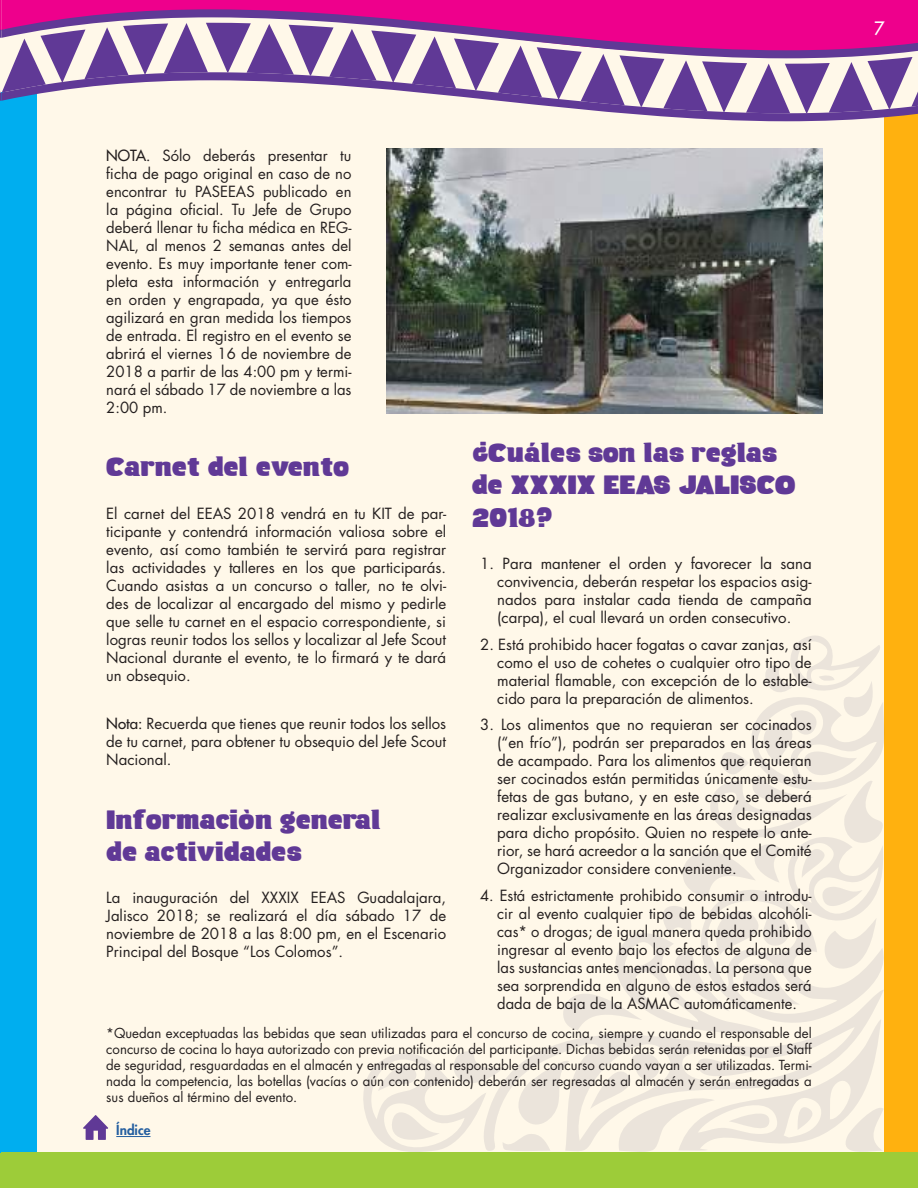
<style>
.page{position:relative;width:918px;height:1188px;background:#fff8e9}
.page>*{position:absolute;margin:0;border:0;box-sizing:border-box;transform-origin:0 0}
.t1{font:27px/32.4px "Musa Paradisiaca";color:#603996}
.t2{font:500 18px "Futura Std";color:#fff}
.t3{font:15px/18px "Futura Std";color:#241f1f;text-align:justify}
.t4{font:13.5px/16.2px "Futura Std";color:#241f1f;text-align:justify}
.t5{font:800 13.5px "Futura Std";color:#255fa0}
.s1{font-weight:500}
</style>
<div class="page">
<hr style="left:0;top:1152px;width:1px;height:36px;background:#9dcc39">
<div style="left:1px;top:1152px;width:917px;height:36px;background:#9dcc39"></div>
<hr style="left:0;top:94px;width:1px;height:1058px;background:#00aeef">
<div style="left:1px;top:92px;width:36px;height:1060px;background:#00aeef"></div>
<div style="left:884px;top:112px;width:34px;height:1040px;background:#ffb10f"></div>
<svg style="left:363px;top:636px;width:521px;height:516px"></svg>
<svg style="left:0;top:0;width:918px;height:101px"></svg>
<svg style="left:1px;top:72px;width:917px;height:49px"></svg>
<svg style="left:1px;top:9px;width:917px;height:49px"></svg>
<svg style="left:83px;top:1115px;width:25px;height:25px"></svg>
<hr style="left:116px;top:1136px;width:35px;height:1px;background:#255fa0">
<img style="left:386px;top:149px;width:436px;height:265px">
<p class="t3" style="left:106px;top:147px;width:247px"><span class="s1">NOTA.</span> Sólo deberás presentar tu ficha de pago original en caso de no encontrar tu PASEEAS publicado en la página oficial. Tu Jefe de Grupo deberá llenar tu ficha médica en REG-NAL, al menos 2 semanas antes del evento. Es muy importante tener com&shy;pleta esta información y entregarla en orden y engrapada, ya que ésto agilizará en gran medida los tiempos de entrada. El registro en el evento se abrirá el viernes 16 de noviembre de 2018 a partir de las 4:00 pm y termi&shy;nará el sábado 17 de noviembre a las 2:00 pm.</p>
<h1 class="t1" style="left:106px;top:451px;width:244px">Carnet del evento</h1>
<p class="t3" style="left:106px;top:504px;width:341px">El carnet del EEAS 2018 vendrá en tu KIT de par&shy;ticipante y contendrá información valiosa sobre el evento, así como también te servirá para registrar las actividades y talleres en los que participarás.<br>Cuando asistas a un concurso o taller, no te olvi&shy;des de localizar al encargado del mismo y pedirle que selle tu carnet en el espacio correspondiente, si logras reunir todos los sellos y localizar al Jefe Scout Nacional durante el evento, te lo firmará y te dará un obsequio.</p>
<p class="t3" style="left:106px;top:715px;width:341px"><span class="s1">Nota:</span> Recuerda que tienes que reunir todos los sellos de tu carnet, para obtener tu obsequio del Jefe Scout Nacional.</p>
<h1 class="t1" style="left:472px;top:437px;width:325px">¿Cuàles son las reglas de XXXIX EEAS JALISCO<br>2018?</h1>
<p class="t3" style="left:497px;top:555px;width:316px;text-indent:-17px">1. Para mantener el orden y favorecer la sana convivencia, deberán respetar los espacios asig&shy;nados para instalar cada tienda de campaña (carpa), el cual llevará un orden consecutivo.</p>
<p class="t3" style="left:497px;top:635px;width:316px;text-indent:-17px">2. Está prohibido hacer fogatas o cavar zanjas, así como el uso de cohetes o cualquier otro tipo de material flamable, con excepción de lo estable&shy;cido para la preparación de alimentos.</p>
<p class="t3" style="left:497px;top:716px;width:316px;text-indent:-17px">3. Los alimentos que no requieran ser cocinados (“en frío”), podrán ser preparados en las áreas de acampado. Para los alimentos que requieran ser cocinados están permitidas únicamente estu&shy;fetas de gas butano, y en este caso, se deberá realizar exclusivamente en las áreas designadas para dicho propósito. Quien no respete lo ante&shy;rior, se hará acreedor a la sanción que el Comité Organizador considere conveniente.</p>
<p class="t3" style="left:497px;top:886px;width:316px;text-indent:-17px">4. Está estrictamente prohibido consumir o introdu&shy;cir al evento cualquier tipo de bebidas alcohóli&shy;cas* o drogas; de igual manera queda prohibido ingresar al evento bajo los efectos de alguna de las sustancias antes mencionadas. La persona que sea sorprendida en alguno de estos estados será dada de baja de la ASMAC automáticamente.</p>
<p class="t4" style="left:106px;top:1025px;width:707px">*Quedan exceptuadas las bebidas que sean utilizadas para el concurso de cocina, siempre y cuando el responsable del concurso de cocina lo haya autorizado con previa notificación del participante. Dichas bebidas serán retenidas por el Staff de seguridad, resguardadas en el almacén y entregadas al responsable del concurso cuando vayan a ser utilizadas. Termi&shy;nada la competencia, las botellas (vacías o aún con contenido) deberán ser regresadas al almacén y serán entregadas a sus dueños al término del evento.</p>
<h1 class="t1" style="left:106px;top:804px;width:276px">Información general de actividades</h1>
<p class="t3" style="left:106px;top:889px;width:341px">La inauguración del XXXIX EEAS Guadalajara, Jalisco 2018; se realizará el día sábado 17 de noviembre de 2018 a las 8:00 pm, en el Escenario Principal del Bosque “Los Colomos”.</p>
<p class="t5" style="left:116px;top:1122px;width:36px">Índice</p>
<p class="t2" style="left:874px;top:17px;width:12px">7</p>
</div>
